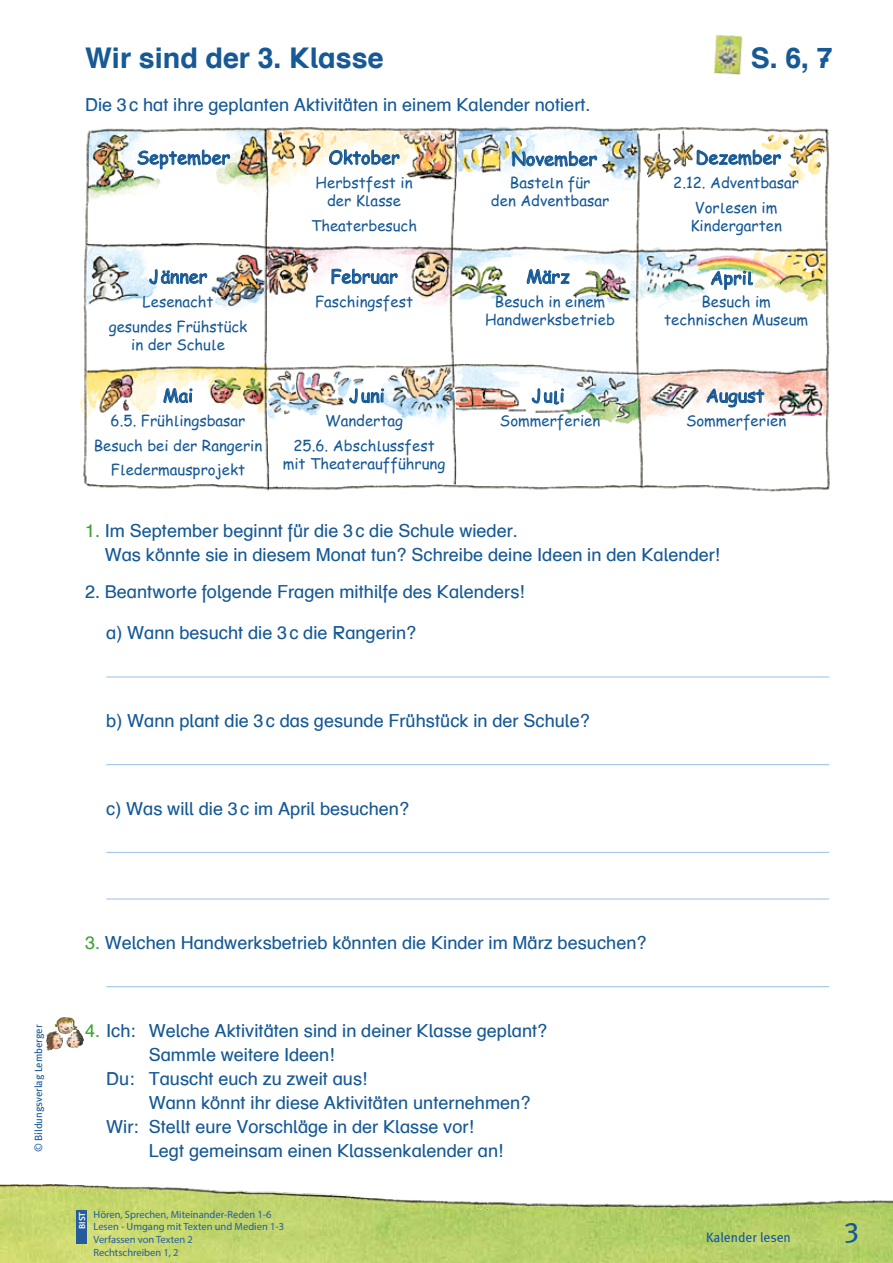
<style>
.page{position:relative;width:893px;height:1263px;background:#fff}
.page>*{position:absolute;margin:0;border:0;box-sizing:border-box;transform-origin:0 0}
.t1{font:28.5px "Schulbuch Nord OE Bold";color:#165995}
.t2{font:28.5px "Meta Book Expert";color:#165995}
.t3{font:18px/24px "Schulbuch Nord OE Roman";color:#165995}
.t4{font:18px "Comic Sans MSOE";color:#165995}
.t5{font:15px/24.3px "Comic Sans MSOE";color:#165995;text-align:center}
.t6{font:13.5px "Meta";color:#165995}
.t7{font:10.5px/12.6px "Myriad Pro";color:#255d9c}
.t8{font:10.5px "Meta";letter-spacing:-.005em;color:#165995}
.t9{font:600 9px "Myriad Pro";color:#fff}
.s1{font-family:"Comic Sans BY"}
.s2{color:#3ca432}
</style>
<div class="page">
<img style="left:80px;top:126px;width:750px;height:366px">
<img style="left:0;top:1185px;width:893px;height:78px">
<img style="left:714px;top:35px;width:29px;height:40px">
<svg style="left:137px;top:147px;width:93px;height:26px"></svg>
<svg style="left:329px;top:149px;width:71px;height:16px"></svg>
<svg style="left:512px;top:145px;width:85px;height:30px"></svg>
<svg style="left:696px;top:147px;width:85px;height:26px"></svg>
<svg style="left:149px;top:269px;width:58px;height:17px"></svg>
<svg style="left:331px;top:268px;width:67px;height:18px"></svg>
<svg style="left:527px;top:269px;width:43px;height:17px"></svg>
<svg style="left:711px;top:261px;width:42px;height:42px"></svg>
<svg style="left:163px;top:388px;width:30px;height:17px"></svg>
<svg style="left:349px;top:388px;width:35px;height:16px"></svg>
<svg style="left:532px;top:380px;width:32px;height:42px"></svg>
<svg style="left:706px;top:388px;width:58px;height:20px"></svg>
<hr style="left:106px;top:677px;width:723px;height:1px;background:#95c0e8">
<hr style="left:106px;top:764px;width:723px;height:1px;background:#95c0e8">
<hr style="left:106px;top:852px;width:723px;height:1px;background:#95c0e8">
<hr style="left:106px;top:899px;width:723px;height:1px;background:#95c0e8">
<hr style="left:106px;top:986px;width:723px;height:1px;background:#95c0e8">
<img style="left:46px;top:1017px;width:38px;height:34px">
<div style="left:77px;top:1210px;width:10px;height:33px;background:#255d9c"></div>
<h1 class="t1" style="left:85px;top:40px;width:300px">Wir sind der 3. Klasse</h1>
<h1 class="t1" style="left:751px;top:40px;width:83px">S. 6, 7-</h1>
<p class="t3" style="left:85px;top:92px;width:507px">Die 3c hat ihre geplanten Aktivitäten in einem Kalender notiert.</p>
<p class="t4" style="left:137px;top:144px;width:95px">September</p>
<p class="t4" style="left:328px;top:144px;width:73px">Oktober</p>
<p class="t5" style="left:316px;top:173px;width:98px;line-height:18px">Herbstfest in der K<span class="s1">l</span>asse</p>
<p class="t5" style="left:311px;top:213px;width:107px">Theaterbesuch</p>
<p class="t4" style="left:512px;top:146px;width:87px">November</p>
<p class="t5" style="left:491px;top:173px;width:120px;line-height:18px">Baste<span class="s1">l</span>n für<br>den Adventbasar</p>
<p class="t4" style="left:149px;top:263px;width:60px">Jänner</p>
<p class="t5" style="left:109px;top:289px;width:140px">Lesenacht<br>gesundes Frühstück</p>
<p class="t5" style="left:131px;top:332px;width:95px">in der Schu<span class="s1">l</span>e</p>
<p class="t4" style="left:163px;top:382px;width:32px">Mai</p>
<p class="t5" style="left:94px;top:408px;width:170px">6.5. Früh<span class="s1">l</span>ingsbasar<br>Besuch bei der Rangerin<br>F<span class="s1">l</span>edermausprojekt</p>
<p class="t4" style="left:330px;top:263px;width:69px">Februar</p>
<p class="t5" style="left:315px;top:289px;width:99px">Faschingsfest</p>
<p class="t4" style="left:349px;top:382px;width:37px">Juni</p>
<p class="t5" style="left:293px;top:408px;width:143px">Wandertag<br>25.6. Absch<span class="s1">l</span>ussfest</p>
<p class="t5" style="left:283px;top:451px;width:164px">mit Theateraufführung</p>
<p class="t4" style="left:526px;top:263px;width:45px">März</p>
<p class="t5" style="left:485px;top:292px;width:131px;line-height:18px">Besuch in einem<br>Handwerksbetrieb</p>
<p class="t4" style="left:531px;top:382px;width:35px">Ju<span class="s1">l</span>i</p>
<p class="t5" style="left:500px;top:408px;width:102px">Sommerferien</p>
<p class="t4" style="left:695px;top:144px;width:87px">Dezember</p>
<p class="t5" style="left:673px;top:170px;width:127px">2.12. Adventbasar<br>Vor<span class="s1">l</span>esen im</p>
<p class="t5" style="left:690px;top:213px;width:93px">Kindergarten</p>
<p class="t4" style="left:710px;top:265px;width:45px">Apri<span class="s1">l</span></p>
<p class="t5" style="left:664px;top:292px;width:145px;line-height:18px">Besuch im technischen Museum</p>
<p class="t4" style="left:706px;top:382px;width:60px">August</p>
<p class="t5" style="left:686px;top:408px;width:102px">Sommerferien</p>
<p class="t3" style="left:105px;top:519px;width:617px;text-indent:-20px"><span class="s2">1.</span> Im September beginnt für die 3c die Schule wieder.<br>Was könnte sie in diesem Monat tun? Schreibe deine Ideen in den Kalender!</p>
<p class="t3" style="left:85px;top:580px;width:441px">2. Beantworte folgende Fragen mithilfe des Kalenders!</p>
<p class="t3" style="left:106px;top:621px;width:312px">a) Wann besucht die 3c die Rangerin?</p>
<p class="t3" style="left:106px;top:708px;width:485px">b) Wann plant die 3c das gesunde Frühstück in der Schule?</p>
<p class="t3" style="left:106px;top:796px;width:304px">c) Was will die 3c im April besuchen?</p>
<p class="t8" style="left:32px;top:1152px;width:129px;rotate:-90deg">© Bildungsverlag Lemberger</p>
<p class="t3" style="left:85px;top:930px;width:563px"><span class="s2">3.</span> Welchen Handwerksbetrieb könnten die Kinder im März besuchen?</p>
<p class="t3" style="left:85px;top:1018px;width:464px"><span class="s2">4.</span> Ich: Welche Aktivitäten sind in deiner Klasse geplant?</p>
<p class="t3" style="left:149px;top:1042px;width:187px">Sammle weitere Ideen!</p>
<p class="t3" style="left:106px;top:1066px;width:263px">Du: Tauscht euch zu zweit aus!</p>
<p class="t3" style="left:149px;top:1090px;width:383px">Wann könnt ihr diese Aktivitäten unternehmen?</p>
<p class="t3" style="left:106px;top:1114px;width:369px">Wir: Stellt eure Vorschläge in der Klasse vor!</p>
<p class="t3" style="left:149px;top:1138px;width:356px">Legt gemeinsam einen Klassenkalender an!</p>
<p class="t9" style="left:76px;top:1229px;width:18px;rotate:-90deg">BIST</p>
<p class="t7" style="left:94px;top:1208px;width:192px">Hören, Sprechen, Miteinander-Reden 1-6<br>Lesen - Umgang mit Texten und Medien 1-3<br>Verfassen von Texten 2<br>Rechtschreiben 1, 2</p>
<p class="t6" style="left:706px;top:1229px;width:86px">Kalender lesen</p>
<h1 class="t2" style="left:844px;top:1215px;width:16px">3</h1>
</div>
